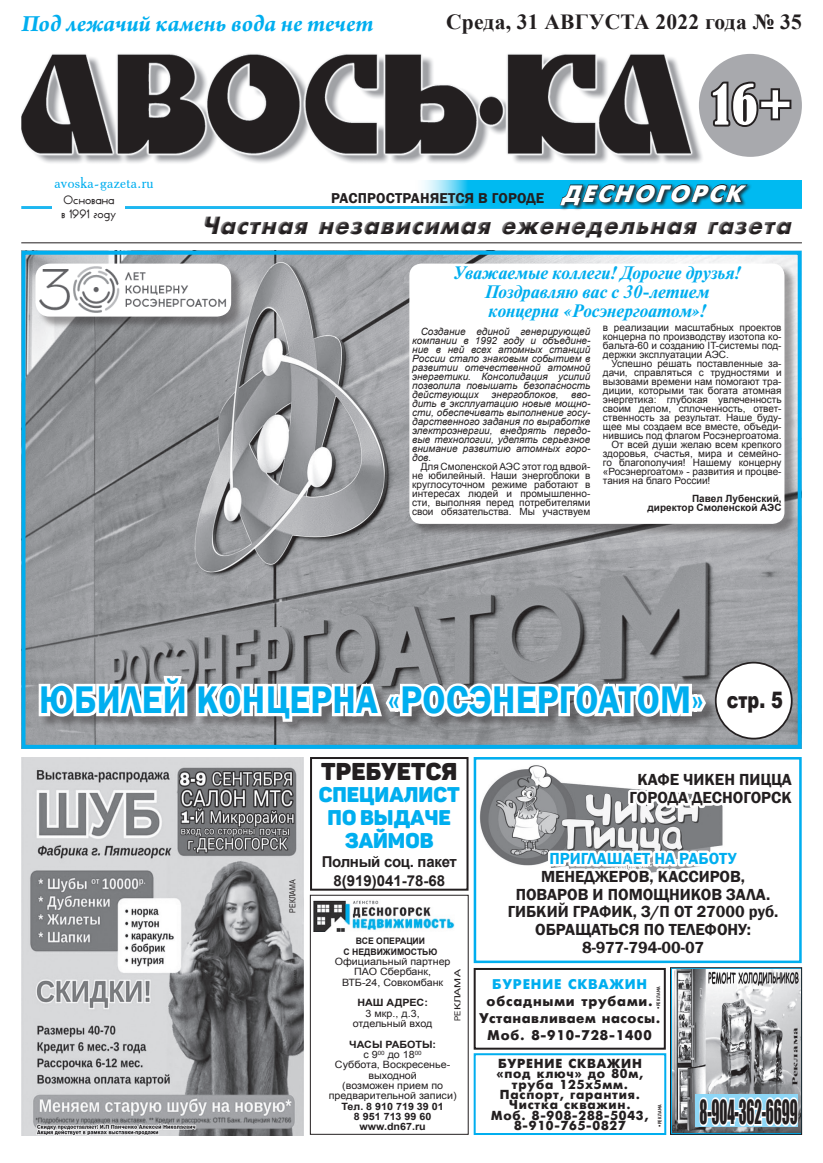
<style>
.page{position:relative;width:823px;height:1163px;background:#fff}
.page>*{position:absolute;margin:0;border:0;box-sizing:border-box;transform-origin:0 0}
.t1{font:condensed 51.8px "Bernard";color:#fff}
._1_полоса{font:600 39.6px "Franklin Gothic";letter-spacing:.01em;color:#00aeef;scale:.91 1}
.t2{font:30.6px "Impact";letter-spacing:-.01em;color:#231f20;scale:.49 1}
.t3{font:italic 24.7px "Futuris Extra C";color:#231f20}
.t4{font:italic 700 24.5px "Arno Pro";color:#00aeef}
.основной{font:24px "Panton Black Caps";letter-spacing:.01em;color:#231f20}
.t5{font:italic 23.5px "Futuris Extra C";color:#fff}
.основной-2{font:900 22.7px "Arial";color:#231f20;scale:.78 1}
.t6{font:700 21.5px "Times New Roman";letter-spacing:.01em;color:#231f20}
.основной-3{font:21px "Panton Black Caps";color:#00aeef}
.Заголовок_поздрава{font:italic 700 18px "Newton";color:#00aeef}
.основной-4{font:600 16.5px "Franklin Gothic";color:#231f20}
.основной-5{font:600 16.5px "Franklin Gothic";color:#00aeef}
.t7{font:15.7px "Academy";letter-spacing:.02em;color:#00aeef}
.основной-6{font:700 15px "Arial";letter-spacing:-.02em;color:#231f20}
.основной-7{font:700 15px "Arial";color:#231f20}
.t8{font:600 14.7px "Franklin Gothic";letter-spacing:.01em;color:#231f20}
.основной-8{font:14px "Futuris Extra C";letter-spacing:.06em;color:#231f20}
.основной-9{font:14px "Futuris Extra C";letter-spacing:.04em;color:#231f20}
.основной-10{font:14px "Futuris Extra C";letter-spacing:.06em;color:#00aeef}
.основной-11{font:13px "Futuris Extra C";letter-spacing:.06em;color:#231f20}
.t9{font:10.8px "Ticker Tape";letter-spacing:.01em;color:#231f20}
.основной-12{font:10.1px "Arial";color:#231f20;scale:1.06 1}
.основной-13{font:700 10.1px "Arial";color:#231f20;scale:1.06 1}
.основной-14{font:10px/9px "Arial";color:#231f20;text-align:justify}
.Курсив{font:italic 10px/9px "Arial";color:#231f20;text-align:justify}
.Подпись{font:700 10px "Arial";color:#231f20}
.основной-15{font:700 8.9px "Arial";color:#231f20}
.t10{font:8.3px "Arial";color:#231f20;scale:.84 1}
.t11{font:8.3px "Arial";color:#231f20;scale:.94 1}
.t12{font:700 7.4px "Times New Roman";color:#231f20;scale:2.06 1}
.t13{font:700 4.9px "PT Sans";letter-spacing:.08em;color:#231f20;scale:.85 1}
</style>
<div class="page">
<img style="left:26px;top:256px;width:770px;height:487px">
<div style="left:21px;top:251px;width:780px;height:497px;border:4px solid #00aeef"></div>
<img style="left:21px;top:757px;width:282px;height:377px">
<img style="left:479px;top:765px;width:244px;height:95px">
<svg style="left:36px;top:647px;width:674px;height:92px"></svg>
<hr style="left:21px;top:242px;width:780px;height:1px;background:#231f20">
<img style="left:21px;top:54px;width:681px;height:109px">
<hr style="left:21px;top:206px;width:780px;height:3px;background:#00aeef">
<div style="left:52px;top:193px;width:73px;height:29px;background:#fff"></div>
<svg style="left:411px;top:180px;width:390px;height:27px;background:#2bc5f3"></svg>
<div style="left:558px;top:183px;width:194px;height:27px;background:#231f20;opacity:.85"></div>
<svg style="left:558px;top:183px;width:190px;height:23px;background:#106e8a"></svg>
<div style="left:698px;top:54px;width:103px;height:103px;background:#a8a9ad;border-radius:50%"></div>
<svg style="left:710px;top:81px;width:82px;height:46px"></svg>
<img style="left:313px;top:900px;width:141px;height:31px">
<div style="left:310px;top:894px;width:158px;height:240px;border:1px solid #231f20"></div>
<div style="left:310px;top:757px;width:158px;height:133px;border:2px solid #231f20"></div>
<svg style="left:672px;top:969px;width:127px;height:163px"></svg>
<div style="left:670px;top:967px;width:131px;height:167px;border:1px solid #231f20"></div>
<div style="left:715px;top:662px;width:76px;height:76px;background:#fff;border-radius:50%"></div>
<div style="left:714px;top:661px;width:78px;height:78px;border:2px solid #231f20;border-radius:50%"></div>
<div style="left:473px;top:967px;width:192px;height:82px;border:2px solid #231f20"></div>
<div style="left:473px;top:1053px;width:193px;height:81px;border:2px solid #00aeef"></div>
<svg style="left:625px;top:765px;width:98px;height:49px"></svg>
<svg style="left:506px;top:832px;width:217px;height:41px"></svg>
<div style="left:473px;top:757px;width:328px;height:205px;border:3px solid #00aeef"></div>
<div style="left:37px;top:265px;width:206px;height:64px;background:#231f20;opacity:.4"></div>
<img style="left:35px;top:263px;width:196px;height:53px">
<div style="left:411px;top:265px;width:385px;height:271px;background:#231f20;opacity:.4"></div>
<div style="left:409px;top:263px;width:375px;height:261px;background:#fff;border-radius:12px"></div>
<p class="t4" style="left:21px;top:9px;width:353px">Под лежачий камень вода не течет</p>
<p class="t6" style="left:446px;top:7px;width:357px">Среда, 31 АВГУСТА 2022 года № 35</p>
<p class="t1" style="left:711px;top:75px;width:82px">16+</p>
<p class="t7" style="left:54px;top:173px;width:101px">avoska-gazeta.ru</p>
<p class="t9" style="left:63px;top:193px;width:52px">Основана</p>
<p class="t9" style="left:61px;top:207px;width:57px">в 1991 году</p>
<p class="t8" style="left:331px;top:189px;width:214px">РАСПРОСТРАНЯЕТСЯ В ГОРОДЕ</p>
<p class="t5" style="left:561px;top:180px;width:190px">ДЕСНОГОРСК</p>
<h3 class="t3" style="left:201px;top:211px;width:596px">Частная независимая еженедельная газета</h3>
<p class="Заголовок_поздрава" style="left:452px;top:262px;width:288px">Уважаемые коллеги! Дорогие друзья!</p>
<p class="Заголовок_поздрава" style="left:484px;top:281px;width:226px">Поздравляю вас с 30-летием</p>
<p class="Заголовок_поздрава" style="left:488px;top:299px;width:218px">концерна «Росэнергоатом»!</p>
<p class="Курсив" style="left:412px;top:327px;width:179px;text-indent:9px">Создание единой генерирующей компании в 1992 году и объедине&shy;ние в ней всех атомных станций России стало знаковым событием в развитии отечественной атомной энергетики. Консолидация усилий позволила повышать безопасность действующих</p>
<p class="основной-14" style="left:602px;top:323px;width:180px">в реализации масштабных проектов концерна по производству изотопа ко&shy;бальта-60 и созданию IT-системы под&shy;держки эксплуатации АЭС.</p>
<p class="основной-14" style="left:602px;top:359px;width:180px;text-indent:9px">Успешно решать поставленные за&shy;дачи, справляться с трудностями и вызовами времени нам помогают тра&shy;диции, которыми так богата атомная энергетика: глубокая увлеченность своим делом, сплоченность, ответ&shy;ственность за результат. Наше буду&shy;щее мы создаем все вместе, объеди&shy;нившись под флагом Росэнергоатома.</p>
<p class="основной-14" style="left:602px;top:440px;width:180px;text-indent:9px">От всей души желаю всем крепкого здоровья, счастья, мира и семейно&shy;го благополучия! Нашему концерну «Росэнергоатом» - развития и процве&shy;тания на благо России!</p>
<p class="Подпись" style="left:691px;top:492px;width:91px">Павел Лубенский,</p>
<p class="Подпись" style="left:647px;top:501px;width:135px">директор Смоленской АЭС</p>
<p class="Курсив" style="left:491px;top:390px;width:68px">энергоблоков,</p>
<p class="Курсив" style="left:412px;top:390px;width:179px;text-indent:159px">вво&shy;дить в эксплуатацию новые мощно&shy;сти, обеспечивать выполнение госу&shy;дарственного задания по выработке электроэнергии, внедрять передо&shy;вые технологии, уделять серьезное внимание развитию атомных горо&shy;дов.</p>
<p class="основной-14" style="left:412px;top:462px;width:180px;text-indent:9px">Для Смоленской АЭС этот год вдвой&shy;не юбилейный. Наши энергоблоки в круглосуточном режиме работают в интересах людей и промышленно&shy;сти, выполняя перед потребителями свои обязательства. Мы участвуем</p>
<p class="_1_полоса" style="left:39px;top:675px;width:731px">ЮБИЛЕЙ КОНЦЕРНА «РОСЭНЕРГОАТОМ»</p>
<p class="основной-2" style="left:726px;top:682px;width:74px">стр. 5</p>
<p class="t10" style="left:287px;top:912px;width:41px;rotate:-90deg">РЕКЛАМА</p>
<p class="основной" style="left:321px;top:755px;width:138px">ТРЕБУЕТСЯ</p>
<p class="основной-3" style="left:318px;top:781px;width:142px">специалист</p>
<p class="основной-3" style="left:327px;top:804px;width:125px">по выдаче</p>
<p class="основной-3" style="left:345px;top:827px;width:90px">займов</p>
<p class="основной-6" style="left:321px;top:851px;width:137px">Полный соц. пакет</p>
<p class="основной-7" style="left:333px;top:870px;width:113px">8(919)041-78-68</p>
<p class="основной-15" style="left:356px;top:935px;width:71px">ВСЕ ОПЕРАЦИИ</p>
<p class="основной-15" style="left:343px;top:945px;width:95px">С НЕДВИЖИМОСТЬЮ</p>
<p class="основной-12" style="left:334px;top:954px;width:111px">Официальный партнер</p>
<p class="основной-12" style="left:354px;top:964px;width:74px">ПАО Сбербанк,</p>
<p class="основной-12" style="left:342px;top:975px;width:97px">ВТБ-24, Совкомбанк</p>
<p class="основной-13" style="left:357px;top:995px;width:68px">НАШ АДРЕС:</p>
<p class="основной-12" style="left:365px;top:1006px;width:52px">3 мкр., д.3,</p>
<p class="основной-12" style="left:353px;top:1016px;width:76px">отдельный вход</p>
<p class="основной-13" style="left:349px;top:1037px;width:83px">ЧАСЫ РАБОТЫ:</p>
<p class="основной-12" style="left:363px;top:1047px;width:56px">с 9<sup>00</sup> до 18<sup>00</sup></p>
<p class="основной-12" style="left:335px;top:1057px;width:110px">Суббота, Воскресенье-</p>
<p class="основной-12" style="left:368px;top:1068px;width:47px">выходной</p>
<p class="основной-12" style="left:342px;top:1078px;width:97px">(возможен прием по</p>
<p class="основной-12" style="left:328px;top:1088px;width:122px">предварительной записи)</p>
<p class="основной-13" style="left:341px;top:1099px;width:98px">Тел. 8 910 719 39 01</p>
<p class="основной-13" style="left:354px;top:1109px;width:74px">8 951 713 99 60</p>
<p class="основной-13" style="left:359px;top:1119px;width:64px">www.dn67.ru</p>
<p class="t11" style="left:452px;top:1020px;width:56px;rotate:-90deg">РЕКЛАМА</p>
<p class="основной-4" style="left:637px;top:769px;width:156px">КАФЕ ЧИКЕН ПИЦЦА</p>
<p class="основной-4" style="left:629px;top:787px;width:164px">ГОРОДА ДЕСНОГОРСК</p>
<p class="основной-5" style="left:549px;top:848px;width:188px">ПРИГЛАШАЕТ НА РАБОТУ</p>
<p class="основной-4" style="left:540px;top:866px;width:205px">МЕНЕДЖЕРОВ, КАССИРОВ,</p>
<p class="основной-4" style="left:515px;top:883px;width:256px">ПОВАРОВ И ПОМОЩНИКОВ ЗАЛА.</p>
<p class="основной-4" style="left:507px;top:901px;width:272px">ГИБКИЙ ГРАФИК, З/П ОТ 27000 руб.</p>
<p class="основной-4" style="left:535px;top:919px;width:217px">ОБРАЩАТЬСЯ ПО ТЕЛЕФОНУ:</p>
<p class="основной-4" style="left:581px;top:936px;width:123px">8-977-794-00-07</p>
<p class="основной-10" style="left:492px;top:975px;width:156px">БУРЕНИЕ СКВАЖИН</p>
<p class="основной-8" style="left:486px;top:992px;width:167px">обсадными трубами.</p>
<p class="основной-9" style="left:479px;top:1009px;width:183px">Устанавливаем насосы.</p>
<p class="основной-8" style="left:487px;top:1026px;width:166px">Моб. 8-910-728-1400</p>
<p class="основной-11" style="left:497px;top:1055px;width:145px">БУРЕНИЕ СКВАЖИН</p>
<p class="основной-11" style="left:496px;top:1066px;width:148px">«под ключ» до 80м,</p>
<p class="основной-11" style="left:511px;top:1076px;width:118px">труба 125х5мм.</p>
<p class="основной-11" style="left:499px;top:1087px;width:141px">Паспорт, гарантия.</p>
<p class="основной-11" style="left:509px;top:1097px;width:123px">Чистка скважин.</p>
<p class="основной-11" style="left:491px;top:1107px;width:159px">Моб. 8-908-288-5043,</p>
<p class="основной-11" style="left:513px;top:1118px;width:113px">8-910-765-0827</p>
<p class="t13" style="left:654px;top:1006px;width:25px;rotate:-90deg">РЕКЛАМА</p>
<p class="t13" style="left:656px;top:1124px;width:25px;rotate:-90deg">РЕКЛАМА</p>
<p class="t12" style="left:789px;top:1086px;width:30px;rotate:-90deg">Реклама</p>
<p class="t2" style="left:699px;top:1087px;width:202px">8-904-362-6699</p>
</div>
